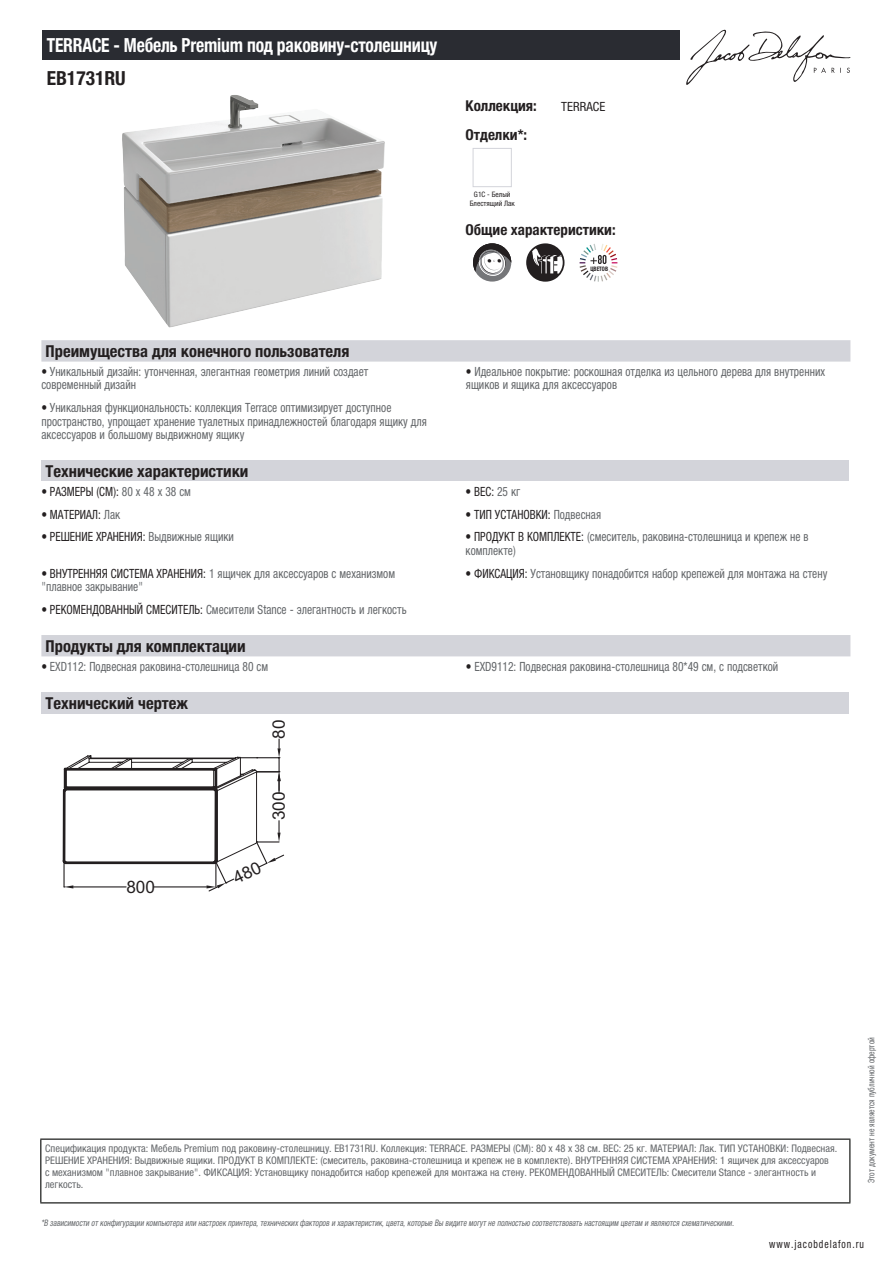
<style>
.page{position:relative;width:893px;height:1263px;background:#fff}
.page>*{position:absolute;margin:0;border:0;box-sizing:border-box;transform-origin:0 0}
.t1{font:700 condensed 19.5px "Helvetica Neue LTCYR";letter-spacing:-.01em;color:#fff;scale:.9 1}
.t2{font:700 condensed 19.5px "Helvetica Neue LTCYR";color:#231f20}
.t3{font:17.1px "Arial";color:#231f20}
.t4{font:700 condensed 16.5px "Helvetica Neue LTCYR";color:#231f20}
.t5{font:700 condensed 15px "Helvetica Neue LTCYR";color:#231f20}
.t6{font:condensed 12.75px/13.5px "Helvetica Neue LTCYR";color:#626568;scale:.9 1}
.t7{font:condensed 12.75px "Helvetica Neue LTCYR";color:#231f20;scale:.9 1}
.t8{font:condensed 12.75px "Helvetica Neue LTCYR";color:#231f20}
.t9{font:condensed 11.25px "Helvetica Neue LTCYR";letter-spacing:.1em;color:#231f20;scale:.87 1}
.t10{font:condensed 10.5px/12px "Helvetica Neue LTCYR";color:#626568}
.t11{font:italic condensed 9px "Helvetica Neue LTCYR";color:#626568;scale:.87 1}
.t12{font:condensed 9px "Helvetica Neue LTCYR";color:#626568;scale:.87 1}
.t13{font:condensed 7.5px/9px "Helvetica Neue LTCYR";color:#231f20;text-align:center}
.t14{font:700 condensed 6.15px "Helvetica Neue LTCYR";color:#231f20;scale:.89 1}
.s1{color:#231f20}
.s2{color:#626568}
</style>
<div class="page">
<svg style="left:686px;top:30px;width:164px;height:55px"></svg>
<img style="left:122px;top:95px;width:263px;height:233px">
<div style="left:473px;top:148px;width:39px;height:39px;border:1px solid #d3d4da"></div>
<div style="left:473px;top:243px;width:38px;height:39px;background:#757679;border-radius:50%"></div>
<svg style="left:473px;top:243px;width:38px;height:33px"></svg>
<svg style="left:526px;top:243px;width:38px;height:39px"></svg>
<svg style="left:580px;top:244px;width:37px;height:38px"></svg>
<div style="left:41px;top:340px;width:809px;height:22px;background:#d3d4da"></div>
<div style="left:41px;top:460px;width:808px;height:22px;background:#d3d4da"></div>
<div style="left:41px;top:635px;width:809px;height:21px;background:#d3d4da"></div>
<div style="left:41px;top:692px;width:808px;height:21px;background:#d3d4da"></div>
<div style="left:43px;top:30px;width:637px;height:30px;background:#2a2c32"></div>
<hr style="left:40px;top:1138px;width:810px;height:2px;background:#040503">
<hr style="left:40px;top:1140px;width:1px;height:62px;background:#040503">
<hr style="left:849px;top:1140px;width:1px;height:62px;background:#040503">
<hr style="left:40px;top:1202px;width:810px;height:1px;background:#040503">
<svg style="left:63px;top:739px;width:221px;height:153px"></svg>
<h1 class="t1" style="left:47px;top:34px;width:436px">TERRACE - Мебель Premium под раковину-столешницу</h1>
<h1 class="t2" style="left:47px;top:67px;width:80px">EB1731RU</h1>
<p class="t5" style="left:466px;top:97px;width:73px">Коллекция:</p>
<p class="t8" style="left:561px;top:99px;width:45px">TERRACE</p>
<p class="t5" style="left:466px;top:126px;width:63px">Отделки*:</p>
<p class="t13" style="left:470px;top:190px;width:47px">G1C - Белый<br>Блестящий Лак</p>
<p class="t5" style="left:466px;top:221px;width:152px">Общие характеристики:</p>
<p class="t14" style="left:590px;top:265px;width:21px">ЦВЕТОВ</p>
<p class="t4" style="left:46px;top:342px;width:305px">Преимущества для конечного пользователя</p>
<p class="t6" style="left:41px;top:365px;width:365px"><span class="s1">•</span> Уникальный дизайн: утонченная, элегантная геометрия линий создает современный дизайн</p>
<p class="t6" style="left:466px;top:365px;width:401px"><span class="s1">•</span> Идеальное покрытие: роскошная отделка из цельного дерева для внутренних ящиков и ящика для аксессуаров</p>
<p class="t6" style="left:41px;top:401px;width:430px"><span class="s1">•</span> Уникальная функциональность: коллекция Terrace оптимизирует доступное пространство, упрощает хранение туалетных принадлежностей благодаря ящику для аксессуаров и большому выдвижному ящику</p>
<p class="t4" style="left:46px;top:462px;width:204px">Технические характеристики</p>
<p class="t7" style="left:41px;top:484px;width:168px">• РАЗМЕРЫ (СМ): <span class="s2">80 x 48 x 38 см</span></p>
<p class="t7" style="left:466px;top:484px;width:62px">• ВЕС: <span class="s2">25 кг</span></p>
<p class="t7" style="left:41px;top:507px;width:89px">• МАТЕРИАЛ: <span class="s2">Лак</span></p>
<p class="t7" style="left:466px;top:507px;width:152px">• ТИП УСТАНОВКИ: <span class="s2">Подвесная</span></p>
<p class="t7" style="left:41px;top:530px;width:215px">• РЕШЕНИЕ ХРАНЕНИЯ: <span class="s2">Выдвижные ящики</span></p>
<p class="t6" style="left:466px;top:530px;width:383px"><span class="s1">• ПРОДУКТ В КОМПЛЕКТЕ:</span> (смеситель, раковина-столешница и крепеж не в комплекте)</p>
<p class="t6" style="left:41px;top:566px;width:395px"><span class="s1">• ВНУТРЕННЯЯ СИСТЕМА ХРАНЕНИЯ:</span> 1 ящичек для аксессуаров с механизмом "плавное закрывание"</p>
<p class="t6" style="left:466px;top:566px;width:403px"><span class="s1">• ФИКСАЦИЯ:</span> Установщику понадобится набор крепежей для монтажа на стену</p>
<p class="t6" style="left:41px;top:602px;width:407px"><span class="s1">• РЕКОМЕНДОВАННЫЙ СМЕСИТЕЛЬ:</span> Смесители Stance - элегантность и легкость</p>
<p class="t4" style="left:46px;top:637px;width:202px">Продукты для комплектации</p>
<p class="t6" style="left:41px;top:659px;width:254px"><span class="s1">•</span> EXD112: Подвесная раковина-столешница 80 см</p>
<p class="t6" style="left:466px;top:659px;width:349px"><span class="s1">•</span> EXD9112: Подвесная раковина-столешница 80*49 см, с подсветкой</p>
<p class="t4" style="left:46px;top:694px;width:144px">Технический чертеж</p>
<h2 class="t3" style="left:268px;top:739px;width:21px;rotate:-90deg">80</h2>
<h2 class="t3" style="left:126px;top:875px;width:30px">800</h2>
<h2 class="t3" style="left:268px;top:820px;width:30px;rotate:-90deg">300</h2>
<p class="t10" style="left:45px;top:1142px;width:794px">Спецификация продукта: Мебель Premium под раковину-столешницу. EB1731RU. Коллекция: TERRACE. РАЗМЕРЫ (СМ): 80 x 48 x 38 см. ВЕС: 25 кг. МАТЕРИАЛ: Лак. ТИП УСТАНОВКИ: Подвесная.<br>РЕШЕНИЕ ХРАНЕНИЯ: Выдвижные ящики. ПРОДУКТ В КОМПЛЕКТЕ: (смеситель, раковина-столешница и крепеж не в комплекте). ВНУТРЕННЯЯ СИСТЕМА ХРАНЕНИЯ: 1 ящичек для аксессуаров<br>с механизмом "плавное закрывание". ФИКСАЦИЯ: Установщику понадобится набор крепежей для монтажа на стену. РЕКОМЕНДОВАННЫЙ СМЕСИТЕЛЬ: Смесители Stance - элегантность и легкость.</p>
<p class="t11" style="left:41px;top:1218px;width:800px">*В зависимости отконфигурации компьютера или настроек принтера,техническихфакторов и характеристик,цвета,которые Вы видите могутне полностью соответствоватьнастоящим цветам и являются схематическими.</p>
<p class="t12" style="left:866px;top:1183px;width:169px;rotate:-90deg">Этот документ не является публичной офертой</p>
<p class="t9" style="left:769px;top:1237px;width:110px">www.jacobdelafon.ru</p>
</div>
